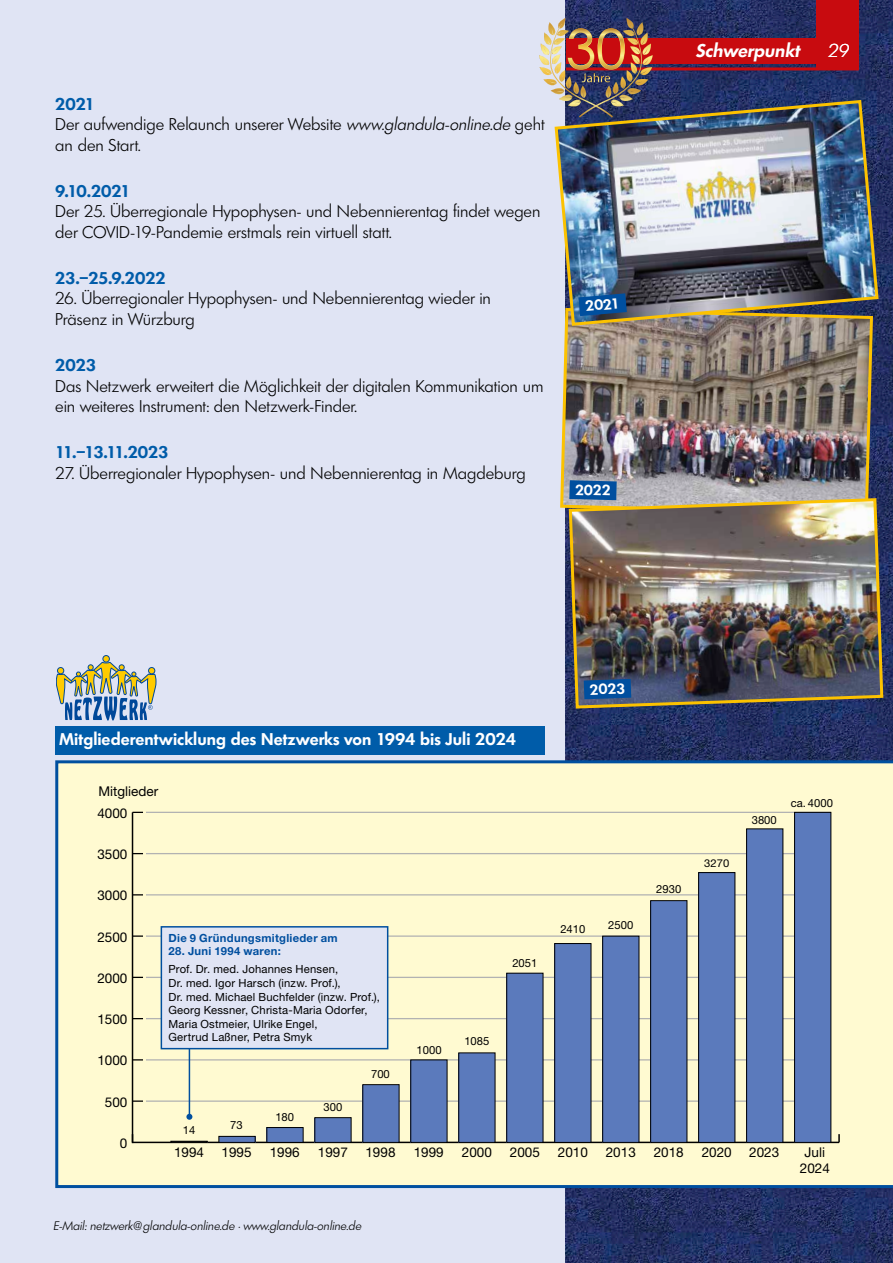
<style>
.page{position:relative;width:893px;height:1263px;background:#e0e4f4}
.page>*{position:absolute;margin:0;border:0;box-sizing:border-box;transform-origin:0 0}
.t1{font:italic 600 18px "Limerick";letter-spacing:.005em;color:#fff}
.t2{font:italic 300 18px "Limerick";color:#fff}
.t3{font:300 16.5px/20.5px "Limerick";color:#000}
.t4{font:600 16.5px "Limerick";letter-spacing:.005em;color:#fff}
.t5{font:600 16.5px "Limerick";letter-spacing:-.02em;color:#005ca9}
.t6{font:600 16.5px "Limerick";letter-spacing:-.06em;color:#005ca9}
.t7{font:600 14.25px "Limerick";color:#fff}
.t8{font:13.5px/16.2px "Helvetica Neue LT Pro";color:#000;text-align:center}
.t9{font:italic 300 12px "Limerick";color:#000}
.t10{font:11.25px/13.5px "Helvetica Neue LT Pro";letter-spacing:.015em;color:#000}
.t11{font:700 11.25px "Helvetica Neue LT Pro";letter-spacing:.025em;color:#004f9f}
.t12{font:10.8px "Helvetica Neue LT Pro";color:#000;scale:1.04 1}
.s1{font-weight:600;color:#005ca9}
.s2{font-style:italic}
</style>
<div class="page">
<img style="left:566px;top:0;width:327px;height:1263px">
<div style="left:566px;top:39px;width:251px;height:25px;background:#c80b0f"></div>
<div style="left:816px;top:0;width:43px;height:69px;background:#c80b0f"></div>
<hr style="left:566px;top:67px;width:293px;height:3px;background:#c80b0f">
<img style="left:560px;top:327px;width:314px;height:190px">
<svg style="left:569px;top:480px;width:48px;height:17px"></svg>
<img style="left:567px;top:497px;width:318px;height:213px">
<svg style="left:584px;top:679px;width:47px;height:20px"></svg>
<img style="left:554px;top:98px;width:326px;height:229px">
<svg style="left:578px;top:293px;width:49px;height:23px"></svg>
<img style="left:539px;top:18px;width:114px;height:100px">
<svg style="left:55px;top:760px;width:838px;height:428px"></svg>
<div style="left:55px;top:727px;width:490px;height:28px;background:#005ca9"></div>
<div style="left:103px;top:655px;width:6px;height:7px;background:#ffcb00;border-radius:50%"></div>
<div style="left:103px;top:655px;width:7px;height:7px;border:1px solid #004899;border-radius:50%"></div>
<svg style="left:56px;top:662px;width:100px;height:59px"></svg>
<div style="left:161px;top:927px;width:227px;height:122px;background:#e0e4f4"></div>
<div style="left:161px;top:926px;width:227px;height:123px;border:2px solid #004f9f"></div>
<hr style="left:189px;top:1048px;width:1px;height:69px;background:#004f9f">
<svg style="left:186px;top:1114px;width:6px;height:6px"></svg>
<p class="t3" style="left:55px;top:93px;width:491px"><span class="s1">2021<br></span>Der aufwendige Relaunch unserer Website <span class="s2">www.glandula-online.de</span> geht an den Start.</p>
<p class="t5" style="left:55px;top:180px;width:77px">9.10.2021</p>
<p class="t3" style="left:55px;top:201px;width:487px">Der 25. Überregionale Hypophysen- und Nebennierentag findet wegen der COVID-19-Pandemie erstmals rein virtuell statt.</p>
<p class="t5" style="left:55px;top:267px;width:112px">23.–25.9.2022</p>
<p class="t3" style="left:55px;top:288px;width:437px">26. Überregionaler Hypophysen- und Nebennierentag wieder in<br>Präsenz in Würzburg</p>
<p class="t5" style="left:55px;top:354px;width:42px">2023</p>
<p class="t3" style="left:55px;top:375px;width:490px">Das Netzwerk erweitert die Möglichkeit der digitalen Kommunikation um ein weiteres Instrument: den Netzwerk-Finder.</p>
<p class="t6" style="left:55px;top:442px;width:115px">11.–13.11.2023</p>
<p class="t3" style="left:55px;top:463px;width:472px">27. Überregionaler Hypophysen- und Nebennierentag in Magdeburg</p>
<p class="t7" style="left:585px;top:297px;width:36px;rotate:-5deg">2021</p>
<p class="t7" style="left:576px;top:480px;width:37px;rotate:2deg">2022</p>
<p class="t1" style="left:696px;top:39px;width:105px">Schwerpunkt</p>
<p class="t2" style="left:827px;top:39px;width:23px">29</p>
<p class="t4" style="left:60px;top:729px;width:458px">Mitgliederentwicklung des Netzwerks von 1994 bis Juli 2024</p>
<p class="t8" style="left:98px;top:783px;width:61px">Mitglieder</p>
<p class="t8" style="left:97px;top:805px;width:32px">4000</p>
<p class="t8" style="left:97px;top:846px;width:32px">3500</p>
<p class="t8" style="left:97px;top:887px;width:32px">3000</p>
<p class="t8" style="left:97px;top:928px;width:32px">2500</p>
<p class="t8" style="left:97px;top:970px;width:32px">2000</p>
<p class="t8" style="left:97px;top:1011px;width:32px">1500</p>
<p class="t8" style="left:97px;top:1052px;width:32px">1000</p>
<p class="t8" style="left:105px;top:1094px;width:24px">500</p>
<p class="t11" style="left:168px;top:931px;width:171px">Die 9 Gründungsmitglieder am</p>
<p class="t11" style="left:168px;top:944px;width:114px">28. Juni 1994 waren:</p>
<p class="t10" style="left:168px;top:962px;width:213px">Prof. Dr. med. Johannes Hensen,<br>Dr. med. Igor Harsch (inzw. Prof.),<br>Dr. med. Michael Buchfelder (inzw. Prof.), Georg Kessner, Christa-Maria Odorfer, Maria Ostmeier, Ulrike Engel,<br>Gertrud Laßner, Petra Smyk</p>
<p class="t10" style="left:183px;top:1123px;width:14px">14</p>
<p class="t10" style="left:230px;top:1118px;width:14px">73</p>
<p class="t10" style="left:275px;top:1110px;width:20px">180</p>
<p class="t10" style="left:324px;top:1100px;width:20px">300</p>
<p class="t10" style="left:371px;top:1067px;width:20px">700</p>
<p class="t10" style="left:512px;top:956px;width:27px">2051</p>
<p class="t10" style="left:417px;top:1043px;width:27px">1000</p>
<p class="t10" style="left:464px;top:1034px;width:27px">1085</p>
<p class="t7" style="left:589px;top:680px;width:37px;rotate:-2deg">2023</p>
<p class="t10" style="left:560px;top:922px;width:27px">2410</p>
<p class="t10" style="left:608px;top:918px;width:27px">2500</p>
<p class="t10" style="left:656px;top:882px;width:27px">2930</p>
<p class="t12" style="left:704px;top:857px;width:26px">3270</p>
<p class="t10" style="left:752px;top:813px;width:27px">3800</p>
<p class="t10" style="left:791px;top:796px;width:44px">ca. 4000</p>
<p class="t8" style="left:120px;top:1135px;width:9px">0</p>
<p class="t8" style="left:174px;top:1143px;width:32px">1994</p>
<p class="t8" style="left:222px;top:1143px;width:32px">1995</p>
<p class="t8" style="left:270px;top:1143px;width:32px">1996</p>
<p class="t8" style="left:318px;top:1143px;width:32px">1997</p>
<p class="t8" style="left:414px;top:1143px;width:32px">1999</p>
<p class="t8" style="left:462px;top:1143px;width:32px">2000</p>
<p class="t8" style="left:510px;top:1143px;width:32px">2005</p>
<p class="t8" style="left:558px;top:1143px;width:32px">2010</p>
<p class="t8" style="left:606px;top:1143px;width:32px">2013</p>
<p class="t8" style="left:654px;top:1143px;width:32px">2018</p>
<p class="t8" style="left:702px;top:1143px;width:32px">2020</p>
<p class="t8" style="left:749px;top:1143px;width:32px">2023</p>
<p class="t8" style="left:365px;top:1143px;width:32px">1998</p>
<p class="t9" style="left:53px;top:1218px;width:310px">E-Mail: netzwerk@glandula-online.de · www.glandula-online.de</p>
<p class="t8" style="left:800px;top:1143px;width:32px">Juli<br>2024</p>
</div>
